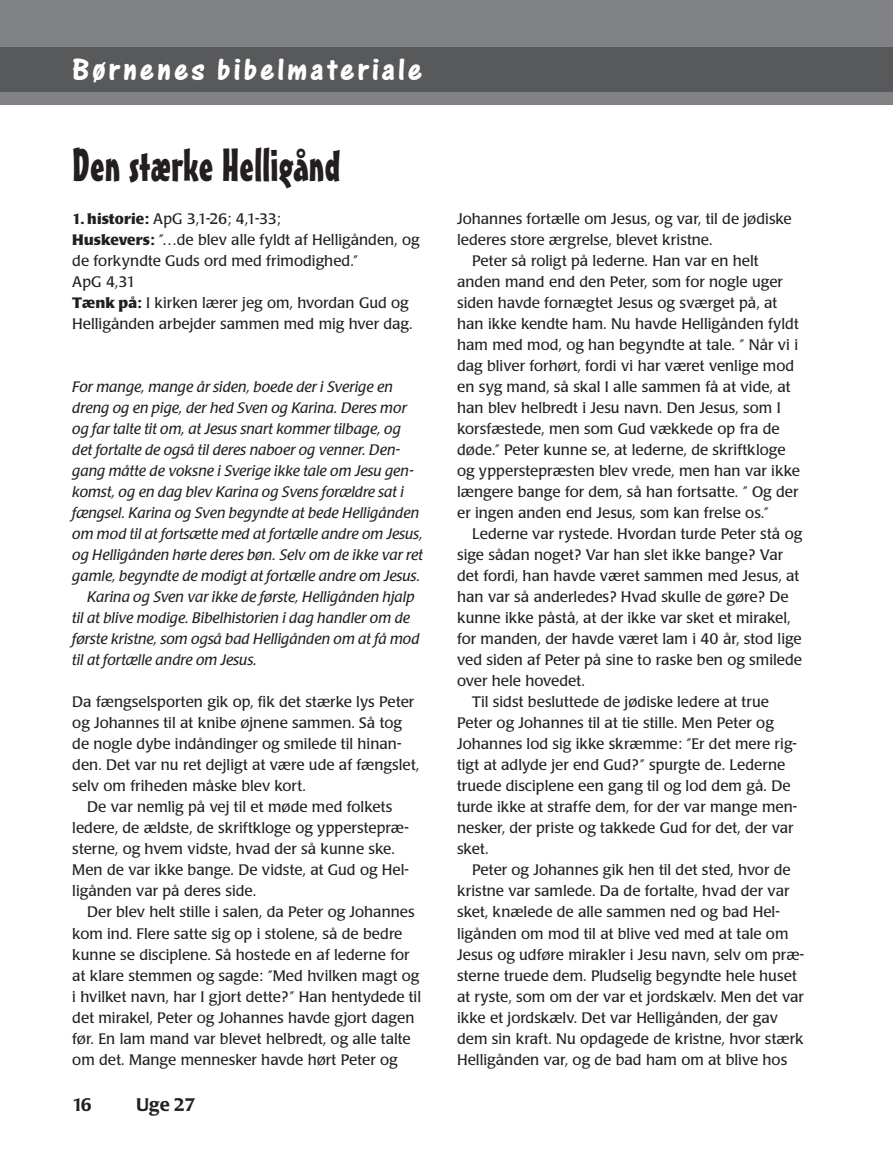
<style>
.page{position:relative;width:893px;height:1149px;background:#fff}
.page>*{position:absolute;margin:0;border:0;box-sizing:border-box;transform-origin:0 0}
.t1{font:45px "Mister Earl BT";color:#231f20}
.t2{font:33px "One Stroke Script Bold Plain";letter-spacing:.1em;color:#fff}
.t3{font:500 18px "Poppl Laudatio";color:#231f20}
.t4{font:15px/21px "Poppl Laudatio";color:#231f20}
.t5{font:italic 15px "Poppl Laudatio";letter-spacing:.005em;color:#231f20}
.s1{font-weight:700}
</style>
<div class="page">
<div style="left:0;top:0;width:893px;height:104px;background:#808285"></div>
<div style="left:0;top:47px;width:893px;height:44px;background:#58595b"></div>
<h2 class="t2" style="left:72px;top:60px;width:351px">Børnenes bibelmateriale</h2>
<h1 class="t1" style="left:72px;top:148px;width:269px">Den stærke Helligånd</h1>
<p class="t4" style="left:72px;top:210px;width:349px"><span class="s1">1. historie:</span> ApG 3,1-26; 4,1-33;<br><span class="s1">Huskevers:</span> ”…de blev alle fyldt af Helligånden, og de forkyndte Guds ord med frimodighed.”<br>ApG 4,31<br><span class="s1">Tænk på:</span> I kirken lærer jeg om, hvordan Gud og Helligånden arbejder sammen med mig hver dag.</p>
<p class="t5" style="left:72px;top:381px;width:322px">For mange, mange år siden, boede der i Sverige en</p>
<p class="t5" style="left:72px;top:402px;width:336px">dreng og en pige, der hed Sven og Karina. Deres mor</p>
<p class="t5" style="left:72px;top:423px;width:330px">og far talte tit om, at Jesus snart kommer tilbage, og</p>
<p class="t5" style="left:72px;top:444px;width:329px">det fortalte de også til deres naboer og venner. Den-</p>
<p class="t5" style="left:72px;top:465px;width:343px">gang måtte de voksne i Sverige ikke tale om Jesu gen-</p>
<p class="t5" style="left:72px;top:486px;width:333px">komst, og en dag blev Karina og Svens forældre sat i</p>
<p class="t5" style="left:72px;top:507px;width:348px">fængsel. Karina og Sven begyndte at bede Helligånden</p>
<p class="t5" style="left:72px;top:528px;width:352px">om mod til at fortsætte med at fortælle andre om Jesus,</p>
<p class="t5" style="left:72px;top:549px;width:352px">og Helligånden hørte deres bøn. Selv om de ikke var ret</p>
<p class="t5" style="left:72px;top:570px;width:349px">gamle, begyndte de modigt at fortælle andre om Jesus.</p>
<p class="t5" style="left:87px;top:591px;width:329px">Karina og Sven var ikke de første, Helligånden hjalp</p>
<p class="t5" style="left:72px;top:612px;width:339px">til at blive modige. Bibelhistorien i dag handler om de</p>
<p class="t5" style="left:72px;top:633px;width:349px">første kristne, som også bad Helligånden om at få mod</p>
<p class="t5" style="left:72px;top:654px;width:186px">til at fortælle andre om Jesus.</p>
<p class="t4" style="left:72px;top:693px;width:343px">Da fængselsporten gik op, fik det stærke lys Peter</p>
<p class="t4" style="left:72px;top:714px;width:331px">og Johannes til at knibe øjnene sammen. Så tog</p>
<p class="t4" style="left:72px;top:735px;width:331px">de nogle dybe indåndinger og smilede til hinan-</p>
<p class="t4" style="left:72px;top:756px;width:348px">den. Det var nu ret dejligt at være ude af fængslet,</p>
<p class="t4" style="left:72px;top:777px;width:235px">selv om friheden måske blev kort.</p>
<p class="t4" style="left:87px;top:798px;width:307px">De var nemlig på vej til et møde med folkets</p>
<p class="t4" style="left:72px;top:819px;width:338px">ledere, de ældste, de skriftkloge og ypperstepræ-</p>
<p class="t4" style="left:72px;top:840px;width:324px">sterne, og hvem vidste, hvad der så kunne ske.</p>
<p class="t4" style="left:72px;top:861px;width:338px">Men de var ikke bange. De vidste, at Gud og Hel-</p>
<p class="t4" style="left:72px;top:882px;width:185px">ligånden var på deres side.</p>
<p class="t4" style="left:87px;top:903px;width:329px">Der blev helt stille i salen, da Peter og Johannes</p>
<p class="t4" style="left:72px;top:924px;width:332px">kom ind. Flere satte sig op i stolene, så de bedre</p>
<p class="t4" style="left:72px;top:945px;width:339px">kunne se disciplene. Så hostede en af lederne for</p>
<p class="t4" style="left:72px;top:966px;width:349px">at klare stemmen og sagde: ”Med hvilken magt og</p>
<p class="t4" style="left:72px;top:987px;width:350px">i hvilket navn, har I gjort dette?” Han hentydede til</p>
<p class="t4" style="left:72px;top:1008px;width:344px">det mirakel, Peter og Johannes havde gjort dagen</p>
<p class="t4" style="left:72px;top:1029px;width:340px">før. En lam mand var blevet helbredt, og alle talte</p>
<p class="t4" style="left:72px;top:1050px;width:327px">om det. Mange mennesker havde hørt Peter og</p>
<p class="t3" style="left:72px;top:1097px;width:21px">16</p>
<p class="t3" style="left:136px;top:1097px;width:61px">Uge 27</p>
<p class="t4" style="left:457px;top:210px;width:336px">Johannes fortælle om Jesus, og var, til de jødiske</p>
<p class="t4" style="left:457px;top:231px;width:257px">lederes store ærgrelse, blevet kristne.</p>
<p class="t4" style="left:472px;top:252px;width:288px">Peter så roligt på lederne. Han var en helt</p>
<p class="t4" style="left:457px;top:273px;width:327px">anden mand end den Peter, som for nogle uger</p>
<p class="t4" style="left:457px;top:294px;width:322px">siden havde fornægtet Jesus og sværget på, at</p>
<p class="t4" style="left:457px;top:315px;width:343px">han ikke kendte ham. Nu havde Helligånden fyldt</p>
<p class="t4" style="left:457px;top:336px;width:343px">ham med mod, og han begyndte at tale. ” Når vi i</p>
<p class="t4" style="left:457px;top:357px;width:339px">dag bliver forhørt, fordi vi har været venlige mod</p>
<p class="t4" style="left:457px;top:378px;width:335px">en syg mand, så skal I alle sammen få at vide, at</p>
<p class="t4" style="left:457px;top:399px;width:325px">han blev helbredt i Jesu navn. Den Jesus, som I</p>
<p class="t4" style="left:457px;top:420px;width:324px">korsfæstede, men som Gud vækkede op fra de</p>
<p class="t4" style="left:457px;top:441px;width:330px">døde.” Peter kunne se, at lederne, de skriftkloge</p>
<p class="t4" style="left:457px;top:462px;width:344px">og ypperstepræsten blev vrede, men han var ikke</p>
<p class="t4" style="left:457px;top:483px;width:343px">længere bange for dem, så han fortsatte. ” Og der</p>
<p class="t4" style="left:457px;top:504px;width:313px">er ingen anden end Jesus, som kan frelse os.”</p>
<p class="t4" style="left:472px;top:525px;width:332px">Lederne var rystede. Hvordan turde Peter stå og</p>
<p class="t4" style="left:457px;top:546px;width:328px">sige sådan noget? Var han slet ikke bange? Var</p>
<p class="t4" style="left:457px;top:567px;width:344px">det fordi, han havde været sammen med Jesus, at</p>
<p class="t4" style="left:457px;top:588px;width:333px">han var så anderledes? Hvad skulle de gøre? De</p>
<p class="t4" style="left:457px;top:609px;width:335px">kunne ikke påstå, at der ikke var sket et mirakel,</p>
<p class="t4" style="left:457px;top:630px;width:346px">for manden, der havde været lam i 40 år, stod lige</p>
<p class="t4" style="left:457px;top:651px;width:346px">ved siden af Peter på sine to raske ben og smilede</p>
<p class="t4" style="left:457px;top:672px;width:129px">over hele hovedet.</p>
<p class="t4" style="left:472px;top:693px;width:298px">Til sidst besluttede de jødiske ledere at true</p>
<p class="t4" style="left:457px;top:714px;width:318px">Peter og Johannes til at tie stille. Men Peter og</p>
<p class="t4" style="left:457px;top:735px;width:341px">Johannes lod sig ikke skræmme: ”Er det mere rig-</p>
<p class="t4" style="left:457px;top:756px;width:330px">tigt at adlyde jer end Gud?” spurgte de. Lederne</p>
<p class="t4" style="left:457px;top:777px;width:335px">truede disciplene een gang til og lod dem gå. De</p>
<p class="t4" style="left:457px;top:798px;width:342px">turde ikke at straffe dem, for der var mange men-</p>
<p class="t4" style="left:457px;top:819px;width:338px">nesker, der priste og takkede Gud for det, der var</p>
<p class="t4" style="left:457px;top:840px;width:33px">sket.</p>
<p class="t4" style="left:472px;top:861px;width:320px">Peter og Johannes gik hen til det sted, hvor de</p>
<p class="t4" style="left:457px;top:882px;width:334px">kristne var samlede. Da de fortalte, hvad der var</p>
<p class="t4" style="left:457px;top:903px;width:324px">sket, knælede de alle sammen ned og bad Hel-</p>
<p class="t4" style="left:457px;top:924px;width:333px">ligånden om mod til at blive ved med at tale om</p>
<p class="t4" style="left:457px;top:945px;width:349px">Jesus og udføre mirakler i Jesu navn, selv om præ-</p>
<p class="t4" style="left:457px;top:966px;width:341px">sterne truede dem. Pludselig begyndte hele huset</p>
<p class="t4" style="left:457px;top:987px;width:348px">at ryste, som om der var et jordskælv. Men det var</p>
<p class="t4" style="left:457px;top:1008px;width:322px">ikke et jordskælv. Det var Helligånden, der gav</p>
<p class="t4" style="left:457px;top:1029px;width:348px">dem sin kraft. Nu opdagede de kristne, hvor stærk</p>
<p class="t4" style="left:457px;top:1050px;width:332px">Helligånden var, og de bad ham om at blive hos</p>
</div>
